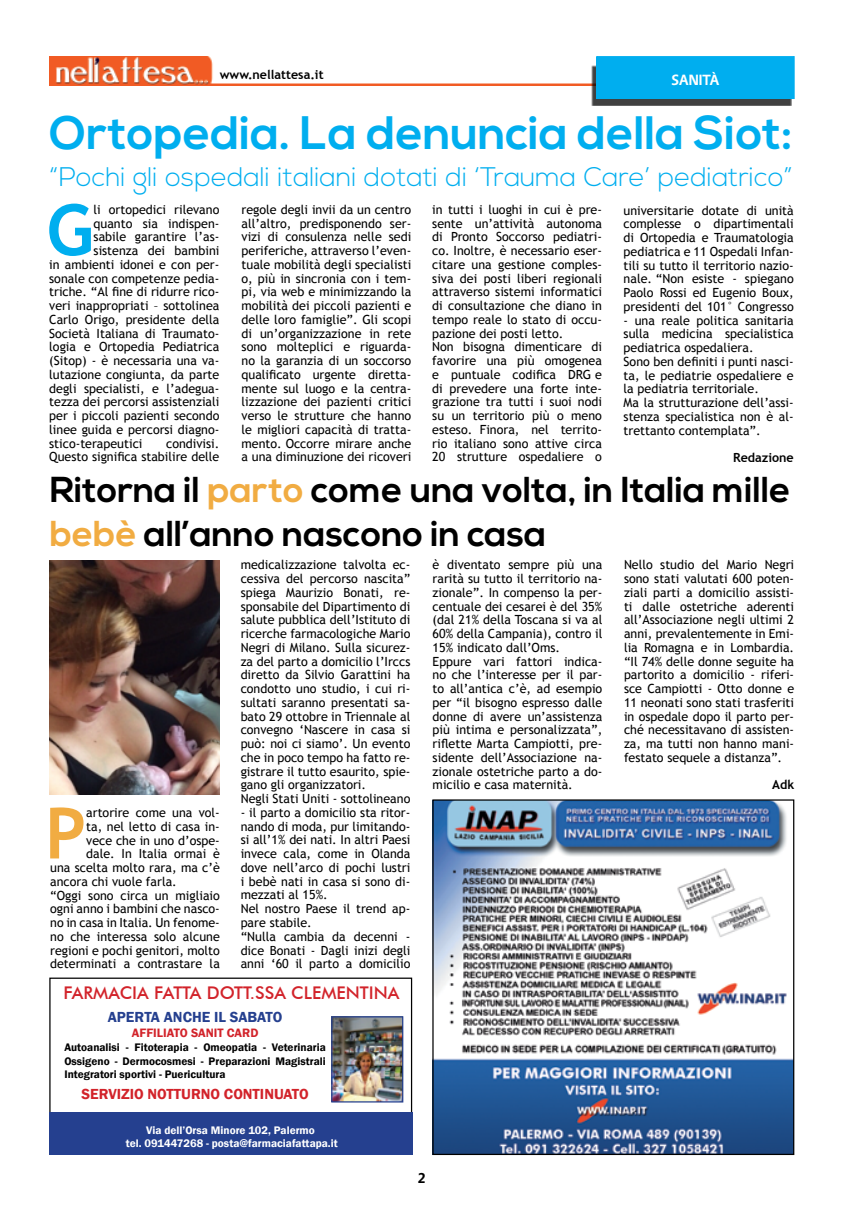
<style>
.page{position:relative;width:858px;height:1212px;background:#fff}
.page>*{position:absolute;margin:0;border:0;box-sizing:border-box;transform-origin:0 0}
.t1{font:700 70.88px "Trebuchet MS";color:#00aeef}
.t2{font:700 70.88px "Trebuchet MS";color:#f1ac42}
.t3{font:700 46.88px "Nexa";color:#00aeef}
.t4{font:700 36px/43.2px "Nexa";color:#000}
.t5{font:300 26.88px "Nexa";color:#00aeef}
.t6{font:500 17.5px "Futura BT";color:#d2232a}
.t7{font:600 15px "Franklin Gothic";color:#d2232a}
.t8{font:600 15px "Franklin Gothic";color:#25408f}
.t9{font:700 15px "Vegur";color:#fff}
.t10{font:700 15px "Vegur";color:#000}
.t11{font:12.62px/13.8px "Trebuchet MS";color:#000}
.t12{font:700 12.62px "Trebuchet MS";color:#000}
.t13{font:600 12.5px "Franklin Gothic";color:#d2232a}
.t14{font:700 12.5px "Trebuchet MS";color:#000}
.t15{font:600 11.25px/13.5px "Franklin Gothic";color:#000;text-align:justify}
.t16{font:600 11.25px/13.5px "Franklin Gothic";color:#fff;text-align:center}
.s1{color:#f1ac42}
</style>
<div class="page">
<img style="left:434px;top:801px;width:358px;height:352px">
<div style="left:432px;top:799px;width:362px;height:356px;border:1px solid #000"></div>
<div style="left:49px;top:977px;width:363px;height:165px;border:1px solid #000"></div>
<img style="left:333px;top:1018px;width:68px;height:82px">
<div style="left:331px;top:1016px;width:72px;height:86px;border:1px solid #25408f"></div>
<div style="left:49px;top:1112px;width:363px;height:43px;background:#25408f"></div>
<img style="left:50px;top:57px;width:546px;height:29px">
<div style="left:591px;top:66px;width:200px;height:40px;background:#404040"></div>
<div style="left:596px;top:57px;width:198px;height:41px;background:#00aeef"></div>
<div style="left:596px;top:56px;width:198px;height:43px;border:1px solid #00aeef"></div>
<img style="left:50px;top:560px;width:170px;height:234px">
<p class="t14" style="left:220px;top:66px;width:105px">www.nellattesa.it</p>
<p class="t9" style="left:671px;top:72px;width:49px">SANITÀ</p>
<h2 class="t3" style="left:50px;top:105px;width:744px">Ortopedia. La denuncia della Siot:</h2>
<h3 class="t5" style="left:50px;top:161px;width:744px">“Pochi gli ospedali italiani dotati di ‘Trauma Care’ pediatrico”</h3>
<p class="t11" style="left:623px;top:203px;width:172px;text-align:justify">universitarie dotate di unità complesse o dipartimentali di Ortopedia e Traumatologia pediatrica e 11 Ospedali Infan&shy;tili su tutto il territorio nazio&shy;nale. “Non esiste - spiegano Paolo Rossi ed Eugenio Boux, presidenti del 101° Congresso</p>
<p class="t11" style="left:623px;top:313px;width:172px">- una reale politica sanitaria sulla medicina specialistica pediatrica ospedaliera.<br>Sono ben definiti i punti nasci&shy;ta, le pediatrie ospedaliere e la pediatria territoriale.<br>Ma la strutturazione dell’assi&shy;stenza specialistica non è al&shy;trettanto contemplata”.</p>
<p class="t12" style="left:733px;top:450px;width:62px">Redazione</p>
<h1 class="t1" style="left:46px;top:186px;width:49px">G</h1>
<p class="t11" style="left:94px;top:203px;width:127px">li ortopedici rilevano</p>
<p class="t11" style="left:241px;top:203px;width:171px;text-align:justify">regole degli invii da un centro all’altro, predisponendo ser&shy;vizi di consulenza nelle sedi periferiche, attraverso l’even&shy;tuale mobilità degli specialisti o, più in sincronia con i tem&shy;pi, via web e minimizzando la mobilità dei piccoli pazienti e delle loro famiglie”. Gli scopi di un’organizzazione in rete sono molteplici e riguarda&shy;no la garanzia di un soccorso qualificato urgente diretta&shy;mente sul luogo e la centra&shy;lizzazione dei pazienti critici verso le strutture che hanno le migliori capacità di tratta&shy;mento. Occorre mirare anche a una diminuzione dei ricoveri</p>
<p class="t11" style="left:432px;top:203px;width:171px">in tutti i luoghi in cui è pre&shy;sente un’attività autonoma di Pronto Soccorso pediatri&shy;co. Inoltre, è necessario eser&shy;citare una gestione comples&shy;siva dei posti liberi regionali attraverso sistemi informatici di consultazione che diano in tempo reale lo stato di occu&shy;pazione dei posti letto.<br>Non bisogna dimenticare di favorire una più omogenea e puntuale codifica DRG e di prevedere una forte inte&shy;grazione tra tutti i suoi nodi su un territorio più o meno esteso.   Finora, nel territo&shy;rio italiano sono attive circa<br>20 strutture ospedaliere o</p>
<p class="t11" style="left:94px;top:216px;width:127px">quanto sia indispen-</p>
<p class="t11" style="left:94px;top:230px;width:127px">sabile garantire l’as-</p>
<p class="t11" style="left:94px;top:244px;width:127px">sistenza dei bambini</p>
<p class="t11" style="left:49px;top:258px;width:172px">in ambienti idonei e con per-</p>
<p class="t11" style="left:49px;top:271px;width:172px">sonale con competenze pedia-</p>
<p class="t11" style="left:49px;top:285px;width:172px">triche. “Al fine di ridurre rico-</p>
<p class="t11" style="left:49px;top:299px;width:172px">veri inappropriati – sottolinea</p>
<p class="t11" style="left:49px;top:313px;width:172px">Carlo Origo, presidente della</p>
<p class="t11" style="left:49px;top:326px;width:172px">Società Italiana di Traumato-</p>
<p class="t11" style="left:49px;top:340px;width:172px">logia e Ortopedia Pediatrica</p>
<p class="t11" style="left:49px;top:354px;width:172px">(Sitop) - è necessaria una va-</p>
<p class="t11" style="left:49px;top:368px;width:172px">lutazione congiunta, da parte</p>
<p class="t11" style="left:49px;top:381px;width:172px">degli specialisti, e l’adegua-</p>
<p class="t11" style="left:49px;top:395px;width:172px">tezza dei percorsi assistenziali</p>
<p class="t11" style="left:49px;top:409px;width:172px">per i piccoli pazienti secondo</p>
<p class="t11" style="left:49px;top:423px;width:172px">linee guida e percorsi diagno-</p>
<p class="t11" style="left:49px;top:436px;width:95px">stico-terapeutici</p>
<p class="t11" style="left:49px;top:436px;width:172px;text-align:right">condivisi.<br>Questo significa stabilire delle</p>
<h3 class="t4" style="left:50px;top:470px;width:742px">Ritorna il <span class="s1">parto</span> come una volta, in Italia mille <span class="s1">bebè</span> all’anno nascono in casa</h3>
<h1 class="t2" style="left:45px;top:789px;width:43px">P</h1>
<p class="t11" style="left:86px;top:806px;width:135px">artorire come una vol-</p>
<p class="t11" style="left:86px;top:820px;width:135px">ta, nel letto di casa in-</p>
<p class="t11" style="left:86px;top:833px;width:135px">vece che in uno d’ospe-</p>
<p class="t11" style="left:86px;top:847px;width:135px">dale. In Italia ormai è</p>
<p class="t11" style="left:50px;top:861px;width:171px">una scelta molto rara, ma c’è</p>
<p class="t11" style="left:50px;top:875px;width:128px">ancora chi vuole farla.</p>
<p class="t11" style="left:50px;top:888px;width:171px">“Oggi sono circa un migliaio</p>
<p class="t11" style="left:50px;top:902px;width:171px">ogni anno i bambini che nasco-</p>
<p class="t11" style="left:50px;top:916px;width:171px">no in casa in Italia. Un fenome-</p>
<p class="t11" style="left:50px;top:930px;width:171px">no che interessa solo alcune</p>
<p class="t11" style="left:50px;top:943px;width:171px">regioni e pochi genitori, molto</p>
<p class="t11" style="left:50px;top:957px;width:171px">determinati a contrastare la</p>
<p class="t11" style="left:241px;top:558px;width:171px">medicalizzazione talvolta ec&shy;cessiva del percorso nascita” spiega Maurizio Bonati, re&shy;sponsabile del Dipartimento di salute pubblica dell’Istituto di ricerche farmacologiche Mario<br>Negri di Milano. Sulla sicurez&shy;za del parto a domicilio l’Irccs diretto da Silvio Garattini ha condotto uno studio, i cui ri&shy;sultati saranno presentati sa&shy;bato 29 ottobre in Triennale al convegno ‘Nascere in casa si può: noi ci siamo’. Un evento che in poco tempo ha fatto re&shy;gistrare il tutto esaurito, spie&shy;gano gli organizzatori.<br>Negli Stati Uniti - sottolineano</p>
<p class="t11" style="left:241px;top:806px;width:171px">- il parto a domicilio sta ritor&shy;nando di moda, pur limitando&shy;si all’1% dei nati. In altri Paesi invece cala, come in Olanda dove nell’arco di pochi lustri i bebè nati in casa si sono di&shy;mezzati al 15%.<br>Nel nostro Paese il trend ap&shy;pare stabile.<br>“Nulla cambia da decenni - dice Bonati - Dagli inizi degli anni ‘60 il parto a domicilio</p>
<h3 class="t6" style="left:63px;top:982px;width:337px">FARMACIA FATTA DOTT.SSA CLEMENTINA</h3>
<p class="t8" style="left:108px;top:1007px;width:176px">APERTA ANCHE IL SABATO</p>
<p class="t13" style="left:132px;top:1025px;width:128px">AFFILIATO SANIT CARD</p>
<p class="t15" style="left:64px;top:1041px;width:263px">Autoanalisi - Fitoterapia - Omeopatia - Veterinaria Ossigeno - Dermocosmesi - Preparazioni Magistrali Integratori sportivi - Puericultura</p>
<p class="t7" style="left:81px;top:1084px;width:229px">SERVIZIO NOTTURNO CONTINUATO</p>
<p class="t11" style="left:432px;top:558px;width:171px">è diventato sempre più una rarità su tutto il territorio na&shy;zionale”. In compenso la per&shy;centuale dei cesarei è del 35% (dal 21% della Toscana si va al<br>60% della Campania), contro il<br>15% indicato dall’Oms.<br>Eppure vari fattori indica&shy;no che l’interesse per il par&shy;to all’antica c’è, ad esempio per “il bisogno espresso dalle donne di avere un’assistenza più intima e personalizzata”, riflette Marta Campiotti, pre&shy;sidente dell’Associazione na&shy;zionale ostetriche parto a do&shy;micilio e casa maternità.</p>
<p class="t11" style="left:624px;top:558px;width:172px;text-align:justify">Nello studio del Mario Negri sono stati valutati 600 poten&shy;ziali parti a domicilio assisti&shy;ti dalle ostetriche aderenti all’Associazione negli ultimi 2 anni, prevalentemente in Emi&shy;lia Romagna e in Lombardia. “Il 74% delle donne seguite ha partorito a domicilio - riferi&shy;sce Campiotti - Otto donne e 11 neonati sono stati trasferiti in ospedale dopo il parto per&shy;ché necessitavano di assisten&shy;za, ma tutti non hanno mani&shy;festato sequele a distanza”.</p>
<p class="t12" style="left:772px;top:777px;width:24px">Adk</p>
<p class="t16" style="left:126px;top:1123px;width:213px">Via dell’Orsa Minore 102, Palermo<br>tel. 091447268 - posta@farmaciafattapa.it</p>
<p class="t10" style="left:418px;top:1169px;width:9px">2</p>
</div>
